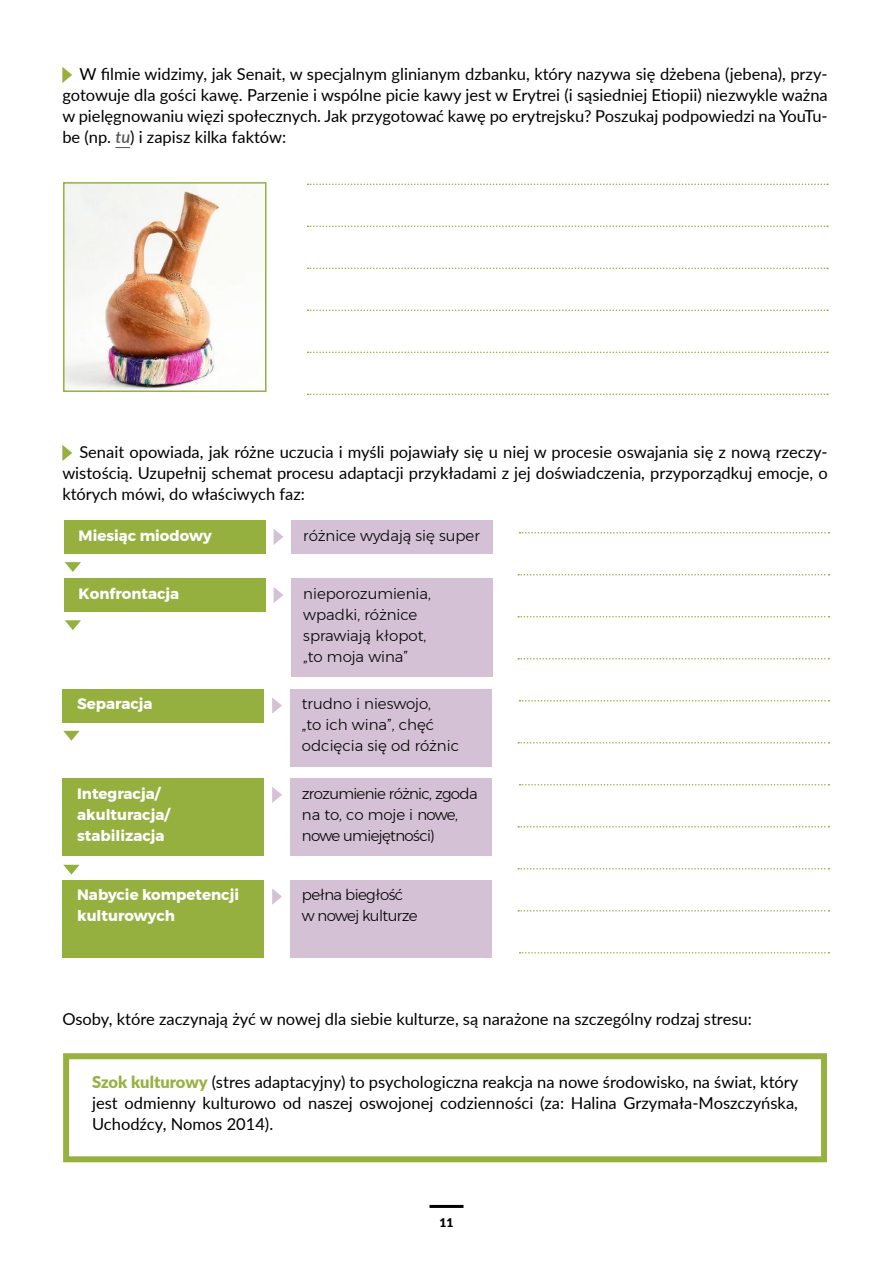
<style>
.page{position:relative;width:893px;height:1263px;background:#fff}
.page>*{position:absolute;margin:0;border:0;box-sizing:border-box;transform-origin:0 0}
.tekst{font:16.5px/21px "Lato";color:#000;text-align:justify}
.tekst-2{font:300 15px "Montserrat";color:#000}
.tekst-3{font:700 15px "Montserrat";color:#fff}
.tekst-4{font:300 15px/21px "Montserrat";letter-spacing:-.045em;color:#000}
.tekst-5{font:300 15px "Montserrat";letter-spacing:-.04em;color:#000}
.t1{font:900 12px "Lato";color:#000}
.s1{font-weight:600;font-style:italic;color:#575756}
.s2{font-weight:900;color:#97b141}
</style>
<div class="page">
<hr style="left:429px;top:1205px;width:34px;height:3px;background:#000">
<svg style="left:115px;top:147px;width:15px;height:1px"></svg>
<svg style="left:62px;top:67px;width:10px;height:16px"></svg>
<svg style="left:308px;top:184px;width:520px;height:1px"></svg>
<svg style="left:308px;top:226px;width:520px;height:1px"></svg>
<svg style="left:308px;top:268px;width:520px;height:1px"></svg>
<svg style="left:308px;top:310px;width:520px;height:1px"></svg>
<svg style="left:308px;top:352px;width:520px;height:1px"></svg>
<svg style="left:308px;top:394px;width:520px;height:1px"></svg>
<svg style="left:62px;top:445px;width:10px;height:16px"></svg>
<div style="left:63px;top:1053px;width:764px;height:109px;border:6px solid #97b141"></div>
<div style="left:64px;top:520px;width:202px;height:33px;background:#96b040"></div>
<div style="left:291px;top:520px;width:202px;height:33px;background:#d4c1d5"></div>
<svg style="left:274px;top:529px;width:9px;height:16px"></svg>
<svg style="left:65px;top:562px;width:16px;height:10px"></svg>
<div style="left:64px;top:578px;width:202px;height:34px;background:#96b040"></div>
<div style="left:291px;top:578px;width:202px;height:99px;background:#d4c1d5"></div>
<svg style="left:274px;top:587px;width:9px;height:16px"></svg>
<svg style="left:65px;top:620px;width:16px;height:10px"></svg>
<div style="left:62px;top:689px;width:202px;height:33px;background:#96b040"></div>
<div style="left:290px;top:689px;width:202px;height:77px;background:#d4c1d5"></div>
<svg style="left:272px;top:697px;width:10px;height:17px"></svg>
<svg style="left:63px;top:731px;width:17px;height:10px"></svg>
<div style="left:62px;top:778px;width:202px;height:78px;background:#96b040"></div>
<div style="left:290px;top:778px;width:202px;height:78px;background:#d4c1d5"></div>
<svg style="left:272px;top:787px;width:10px;height:16px"></svg>
<svg style="left:63px;top:865px;width:17px;height:10px"></svg>
<div style="left:62px;top:880px;width:202px;height:77px;background:#96b040"></div>
<div style="left:290px;top:880px;width:202px;height:77px;background:#d4c1d5"></div>
<svg style="left:272px;top:888px;width:10px;height:17px"></svg>
<svg style="left:519px;top:532px;width:310px;height:1px"></svg>
<svg style="left:518px;top:574px;width:311px;height:1px"></svg>
<svg style="left:518px;top:616px;width:311px;height:1px"></svg>
<svg style="left:518px;top:658px;width:311px;height:1px"></svg>
<svg style="left:519px;top:700px;width:310px;height:1px"></svg>
<svg style="left:518px;top:742px;width:311px;height:1px"></svg>
<svg style="left:519px;top:784px;width:310px;height:1px"></svg>
<svg style="left:518px;top:826px;width:311px;height:1px"></svg>
<svg style="left:518px;top:868px;width:311px;height:1px"></svg>
<svg style="left:518px;top:910px;width:311px;height:1px"></svg>
<svg style="left:519px;top:952px;width:310px;height:1px"></svg>
<img style="left:66px;top:185px;width:157px;height:204px">
<div style="left:63px;top:182px;width:203px;height:210px;border:2px solid #96b040"></div>
<p class="tekst" style="left:62px;top:63px;width:767px;text-indent:17px">W filmie widzimy, jak Senait, w specjalnym glinianym dzbanku, który nazywa się dżebena (jebena), przy&shy;gotowuje dla gości kawę. Parzenie i wspólne picie kawy jest w Erytrei (i sąsiedniej Etiopii) niezwykle ważna w pielęgnowaniu więzi społecznych. Jak przygotować kawę po erytrejsku? Poszukaj podpowiedzi na YouTu&shy;be (np. <span class="s1">tu</span>) i zapisz kilka faktów:</p>
<p class="tekst" style="left:62px;top:441px;width:767px;text-indent:17px">Senait opowiada, jak różne uczucia i myśli pojawiały się u niej w procesie oswajania się z nową rzeczy&shy;wistością. Uzupełnij schemat procesu adaptacji przykładami z jej doświadczenia, przyporządkuj emocje, o których mówi, do właściwych faz:</p>
<p class="tekst-3" style="left:79px;top:523px;width:135px">Miesiąc miodowy</p>
<p class="tekst-2" style="left:303px;top:524px;width:178px">różnice wydają się super</p>
<p class="tekst-3" style="left:79px;top:581px;width:102px">Konfrontacja</p>
<p class="tekst-2" style="left:303px;top:582px;width:129px">nieporozumienia,</p>
<p class="tekst-2" style="left:303px;top:603px;width:116px">wpadki, różnice</p>
<p class="tekst-2" style="left:303px;top:624px;width:125px">sprawiają kłopot,</p>
<p class="tekst-2" style="left:303px;top:645px;width:106px">„to moja wina”</p>
<p class="tekst-3" style="left:77px;top:692px;width:77px">Separacja</p>
<p class="tekst-2" style="left:302px;top:693px;width:131px">trudno i nieswojo,</p>
<p class="tekst-2" style="left:302px;top:714px;width:134px">„to ich wina”, chęć</p>
<p class="tekst-2" style="left:302px;top:735px;width:159px">odcięcia się od różnic</p>
<p class="tekst-3" style="left:77px;top:781px;width:84px">Integracja/</p>
<p class="tekst-3" style="left:77px;top:802px;width:94px">akulturacja/</p>
<p class="tekst-3" style="left:77px;top:823px;width:89px">stabilizacja</p>
<p class="tekst-4" style="left:302px;top:783px;width:177px">zrozumienie różnic, zgoda na to, co moje i nowe, nowe umiejętności)</p>
<p class="tekst-3" style="left:77px;top:883px;width:163px">Nabycie kompetencji</p>
<p class="tekst-3" style="left:77px;top:904px;width:99px">kulturowych</p>
<p class="tekst-5" style="left:302px;top:884px;width:103px">pełna biegłość</p>
<p class="tekst-5" style="left:302px;top:905px;width:117px">w nowej kulturze</p>
<p class="tekst" style="left:62px;top:1008px;width:691px">Osoby, które zaczynają żyć w nowej dla siebie kulturze, są narażone na szczególny rodzaj stresu:</p>
<p class="tekst" style="left:92px;top:1071px;width:708px"><span class="s2">Szok kulturowy</span> (stres adaptacyjny) to psychologiczna reakcja na nowe środowisko, na świat, który jest odmienny kulturowo od naszej oswojonej codzienności (za: Halina Grzymała-Moszczyńska, Uchodźcy, Nomos 2014).</p>
<p class="t1" style="left:439px;top:1213px;width:15px">11</p>
</div>
